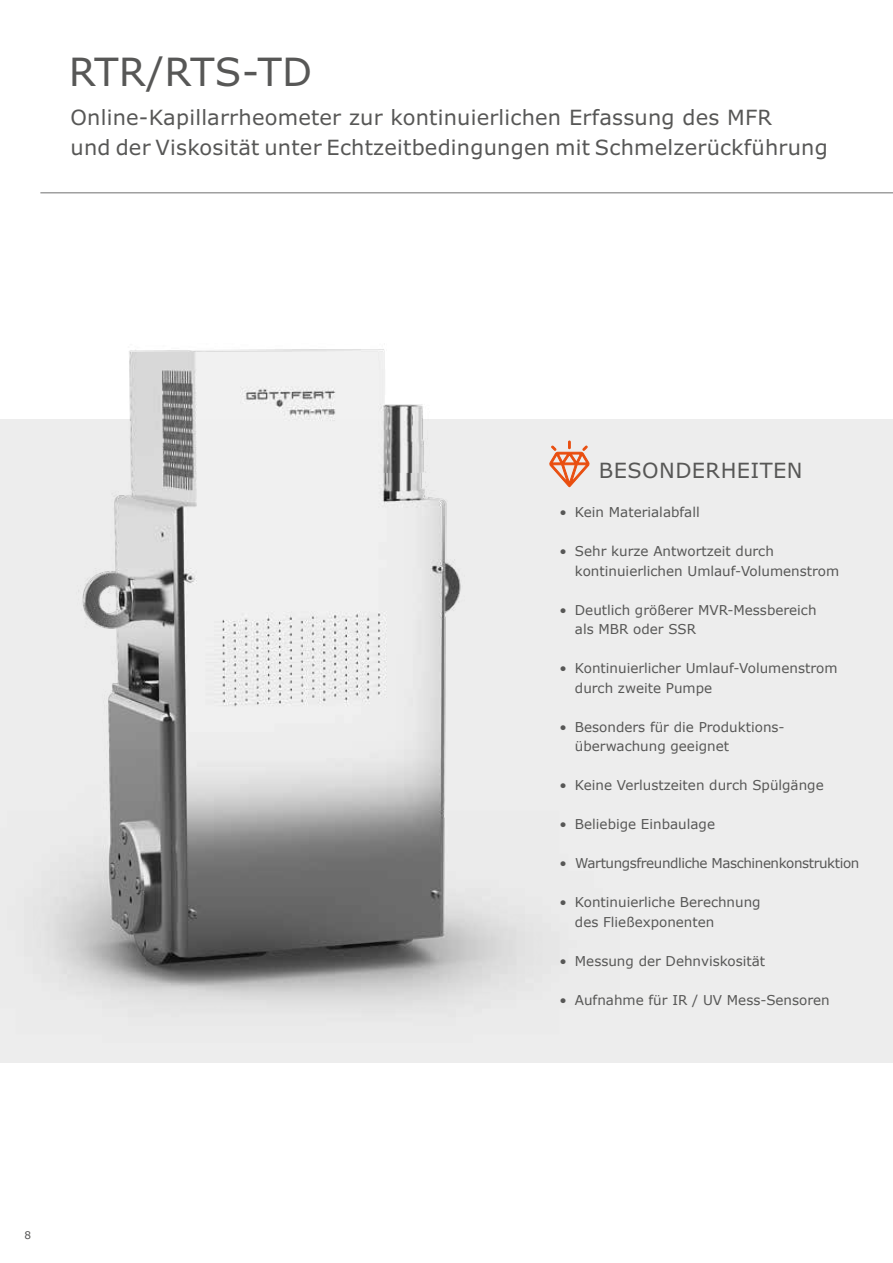
<style>
.page{position:relative;width:893px;height:1263px;background:#fff}
.page>*{position:absolute;margin:0;border:0;box-sizing:border-box;transform-origin:0 0}
.t1{font:39px "Verdana Pro";letter-spacing:.01em;color:#575756}
.t2{font:21px/30px "Verdana Pro";letter-spacing:.01em;color:#575756}
.t3{font:13.5px/19.5px "Verdana";color:#575756}
.t4{font:13.5px "Verdana";letter-spacing:-.03em;color:#575756}
.t5{font:10.5px "Verdana";color:#575756}
</style>
<div class="page">
<div style="left:0;top:420px;width:893px;height:643px;background:#ededed"></div>
<img style="left:0;top:349px;width:707px;height:657px">
<hr style="left:40px;top:192px;width:853px;height:1px;background:#706f6f">
<h1 class="t1" style="left:69px;top:47px;width:245px">RTR/RTS-TD</h1>
<h2 class="t2" style="left:71px;top:103px;width:759px">Online-Kapillarrheometer zur kontinuierlichen Erfassung des MFR<br>und der Viskosität unter Echtzeitbedingungen mit Schmelzerückführung</h2>
<p class="t5" style="left:25px;top:1228px;width:8px">8</p>
<h2 class="t2" style="left:599px;top:456px;width:205px">BESONDERHEITEN</h2>
<p class="t3" style="left:560px;top:502px;width:142px">• Kein Materialabfall</p>
<p class="t3" style="left:575px;top:541px;width:266px;text-indent:-15px">• Sehr kurze Antwortzeit durch kontinuierlichen Umlauf-Volumenstrom</p>
<p class="t3" style="left:575px;top:600px;width:243px;text-indent:-15px">• Deutlich größerer MVR-Messbereich als MBR oder SSR</p>
<p class="t3" style="left:575px;top:658px;width:264px;text-indent:-15px">• Kontinuierlicher Umlauf-Volumenstrom durch zweite Pumpe</p>
<p class="t3" style="left:575px;top:717px;width:211px;text-indent:-15px">• Besonders für die Produktions&shy;überwachung geeignet</p>
<p class="t3" style="left:560px;top:775px;width:266px">• Keine Verlustzeiten durch Spülgänge</p>
<p class="t3" style="left:560px;top:814px;width:157px">• Beliebige Einbaulage</p>
<p class="t4" style="left:560px;top:854px;width:301px">• Wartungsfreundliche Maschinenkonstruktion</p>
<p class="t3" style="left:575px;top:892px;width:187px;text-indent:-15px">• Kontinuierliche Berechnung des Fließexponenten</p>
<p class="t3" style="left:560px;top:951px;width:207px">• Messung der Dehnviskosität</p>
<p class="t3" style="left:560px;top:990px;width:272px">• Aufnahme für IR / UV Mess-Sensoren</p>
</div>
